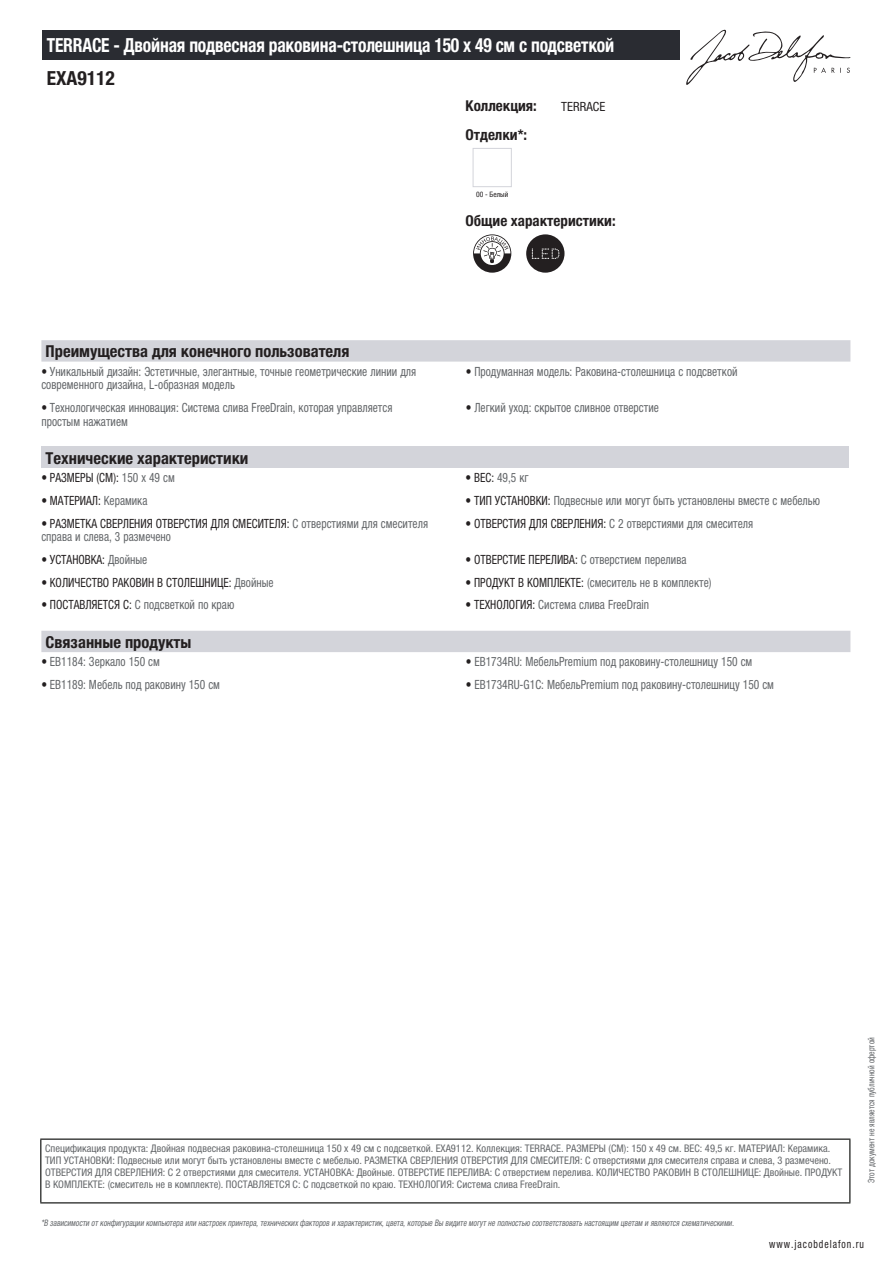
<style>
.page{position:relative;width:893px;height:1263px;background:#fff}
.page>*{position:absolute;margin:0;border:0;box-sizing:border-box;transform-origin:0 0}
.t1{font:700 condensed 19.5px "Helvetica Neue LTCYR";letter-spacing:-.01em;color:#fff;scale:.9 1}
.t2{font:700 condensed 19.5px "Helvetica Neue LTCYR";color:#231f20}
.t3{font:700 condensed 16.5px "Helvetica Neue LTCYR";color:#231f20}
.t4{font:700 condensed 15px "Helvetica Neue LTCYR";color:#231f20}
.t5{font:condensed 12.75px/13.5px "Helvetica Neue LTCYR";color:#626568;scale:.9 1}
.t6{font:condensed 12.75px "Helvetica Neue LTCYR";color:#231f20;scale:.9 1}
.t7{font:condensed 12.75px "Helvetica Neue LTCYR";color:#231f20}
.t8{font:condensed 11.25px "Helvetica Neue LTCYR";letter-spacing:.1em;color:#231f20;scale:.87 1}
.t9{font:condensed 10.5px/12px "Helvetica Neue LTCYR";color:#626568}
.t10{font:italic condensed 9px "Helvetica Neue LTCYR";color:#626568;scale:.87 1}
.t11{font:condensed 9px "Helvetica Neue LTCYR";color:#626568;scale:.87 1}
.t12{font:condensed 7.5px "Helvetica Neue LTCYR";color:#231f20}
.s1{color:#231f20}
.s2{color:#626568}
</style>
<div class="page">
<svg style="left:686px;top:30px;width:164px;height:55px"></svg>
<div style="left:473px;top:148px;width:39px;height:39px;border:1px solid #d3d4da"></div>
<svg style="left:473px;top:234px;width:38px;height:39px"></svg>
<svg style="left:526px;top:234px;width:38px;height:39px"></svg>
<div style="left:41px;top:340px;width:809px;height:22px;background:#d3d4da"></div>
<div style="left:41px;top:447px;width:808px;height:21px;background:#d3d4da"></div>
<div style="left:41px;top:631px;width:809px;height:21px;background:#d3d4da"></div>
<div style="left:43px;top:30px;width:637px;height:30px;background:#2a2c32"></div>
<hr style="left:40px;top:1138px;width:810px;height:2px;background:#040503">
<hr style="left:40px;top:1140px;width:1px;height:62px;background:#040503">
<hr style="left:849px;top:1140px;width:1px;height:62px;background:#040503">
<hr style="left:40px;top:1202px;width:810px;height:1px;background:#040503">
<h1 class="t1" style="left:47px;top:34px;width:632px">TERRACE - Двойная подвесная раковина-столешница 150 х 49 см с подсветкой</h1>
<h1 class="t2" style="left:47px;top:67px;width:70px">EXA9112</h1>
<p class="t4" style="left:466px;top:97px;width:73px">Коллекция:</p>
<p class="t7" style="left:561px;top:99px;width:45px">TERRACE</p>
<p class="t4" style="left:466px;top:126px;width:63px">Отделки*:</p>
<p class="t12" style="left:476px;top:190px;width:34px">00 - Белый</p>
<p class="t4" style="left:466px;top:212px;width:152px">Общие характеристики:</p>
<p class="t3" style="left:46px;top:342px;width:305px">Преимущества для конечного пользователя</p>
<p class="t5" style="left:41px;top:365px;width:418px"><span class="s1">•</span> Уникальный дизайн: Эстетичные, элегантные, точные геометрические линии для современного дизайна, L-образная модель</p>
<p class="t5" style="left:466px;top:365px;width:303px"><span class="s1">•</span> Продуманная модель: Раковина-столешница с подсветкой</p>
<p class="t5" style="left:41px;top:401px;width:392px"><span class="s1">•</span> Технологическая инновация: Система слива FreeDrain, которая управляется простым нажатием</p>
<p class="t5" style="left:466px;top:401px;width:216px"><span class="s1">•</span> Легкий уход: скрытое сливное отверстие</p>
<p class="t3" style="left:46px;top:449px;width:204px">Технические характеристики</p>
<p class="t6" style="left:41px;top:471px;width:150px">• РАЗМЕРЫ (СМ): <span class="s2">150 x 49 см</span></p>
<p class="t5" style="left:466px;top:471px;width:72px"><span class="s1">• ВЕС:</span> 49,5 кг</p>
<p class="t6" style="left:41px;top:493px;width:119px">• МАТЕРИАЛ: <span class="s2">Керамика</span></p>
<p class="t5" style="left:466px;top:494px;width:395px"><span class="s1">• ТИП УСТАНОВКИ:</span> Подвесные или могут быть установлены вместе с мебелью</p>
<p class="t5" style="left:41px;top:517px;width:431px"><span class="s1">• РАЗМЕТКА СВЕРЛЕНИЯ ОТВЕРСТИЯ ДЛЯ СМЕСИТЕЛЯ:</span> С отверстиями для смесителя справа и слева, 3 размечено</p>
<p class="t5" style="left:466px;top:517px;width:321px"><span class="s1">• ОТВЕРСТИЯ ДЛЯ СВЕРЛЕНИЯ:</span> С 2 отверстиями для смесителя</p>
<p class="t6" style="left:41px;top:552px;width:119px">• УСТАНОВКА: <span class="s2">Двойные</span></p>
<p class="t6" style="left:466px;top:552px;width:247px">• ОТВЕРСТИЕ ПЕРЕЛИВА: <span class="s2">С отверстием перелива</span></p>
<p class="t6" style="left:41px;top:575px;width:260px">• КОЛИЧЕСТВО РАКОВИН В СТОЛЕШНИЦЕ: <span class="s2">Двойные</span></p>
<p class="t5" style="left:466px;top:575px;width:275px"><span class="s1">• ПРОДУКТ В КОМПЛЕКТЕ:</span> (смеситель не в комплекте)</p>
<p class="t5" style="left:41px;top:598px;width:216px"><span class="s1">• ПОСТАВЛЯЕТСЯ С:</span> С подсветкой по краю</p>
<p class="t5" style="left:466px;top:598px;width:205px"><span class="s1">• ТЕХНОЛОГИЯ:</span> Система слива FreeDrain</p>
<p class="t3" style="left:46px;top:633px;width:147px">Связанные продукты</p>
<p class="t5" style="left:41px;top:655px;width:133px"><span class="s1">•</span> EB1184: Зеркало 150 см</p>
<p class="t5" style="left:466px;top:655px;width:320px"><span class="s1">•</span> EB1734RU: МебельPremium под раковину-столешницу 150 см</p>
<p class="t5" style="left:41px;top:678px;width:200px"><span class="s1">•</span> EB1189: Мебель под раковину 150 см</p>
<p class="t5" style="left:466px;top:678px;width:344px"><span class="s1">•</span> EB1734RU-G1C: МебельPremium под раковину-столешницу 150 см</p>
<p class="t9" style="left:45px;top:1142px;width:799px">Спецификация продукта: Двойная подвесная раковина-столешница 150 х 49 см с подсветкой. EXA9112. Коллекция: TERRACE. РАЗМЕРЫ (СМ): 150 x 49 см. ВЕС: 49,5 кг. МАТЕРИАЛ: Керамика.<br>ТИП УСТАНОВКИ: Подвесные или могут быть установлены вместе с мебелью. РАЗМЕТКА СВЕРЛЕНИЯ ОТВЕРСТИЯ ДЛЯ СМЕСИТЕЛЯ: С отверстиями для смесителя справа и слева, 3 размечено.<br>ОТВЕРСТИЯ ДЛЯ СВЕРЛЕНИЯ: С 2 отверстиями для смесителя. УСТАНОВКА: Двойные. ОТВЕРСТИЕ ПЕРЕЛИВА: С отверстием перелива. КОЛИЧЕСТВО РАКОВИН В СТОЛЕШНИЦЕ: Двойные. ПРОДУКТ В КОМПЛЕКТЕ: (смеситель не в комплекте). ПОСТАВЛЯЕТСЯ С: С подсветкой по краю. ТЕХНОЛОГИЯ: Система слива FreeDrain.</p>
<p class="t10" style="left:41px;top:1218px;width:800px">*В зависимости отконфигурации компьютера или настроек принтера,техническихфакторов и характеристик,цвета,которые Вы видите могутне полностью соответствоватьнастоящим цветам и являются схематическими.</p>
<p class="t11" style="left:866px;top:1183px;width:169px;rotate:-90deg">Этот документ не является публичной офертой</p>
<p class="t8" style="left:769px;top:1237px;width:110px">www.jacobdelafon.ru</p>
</div>
